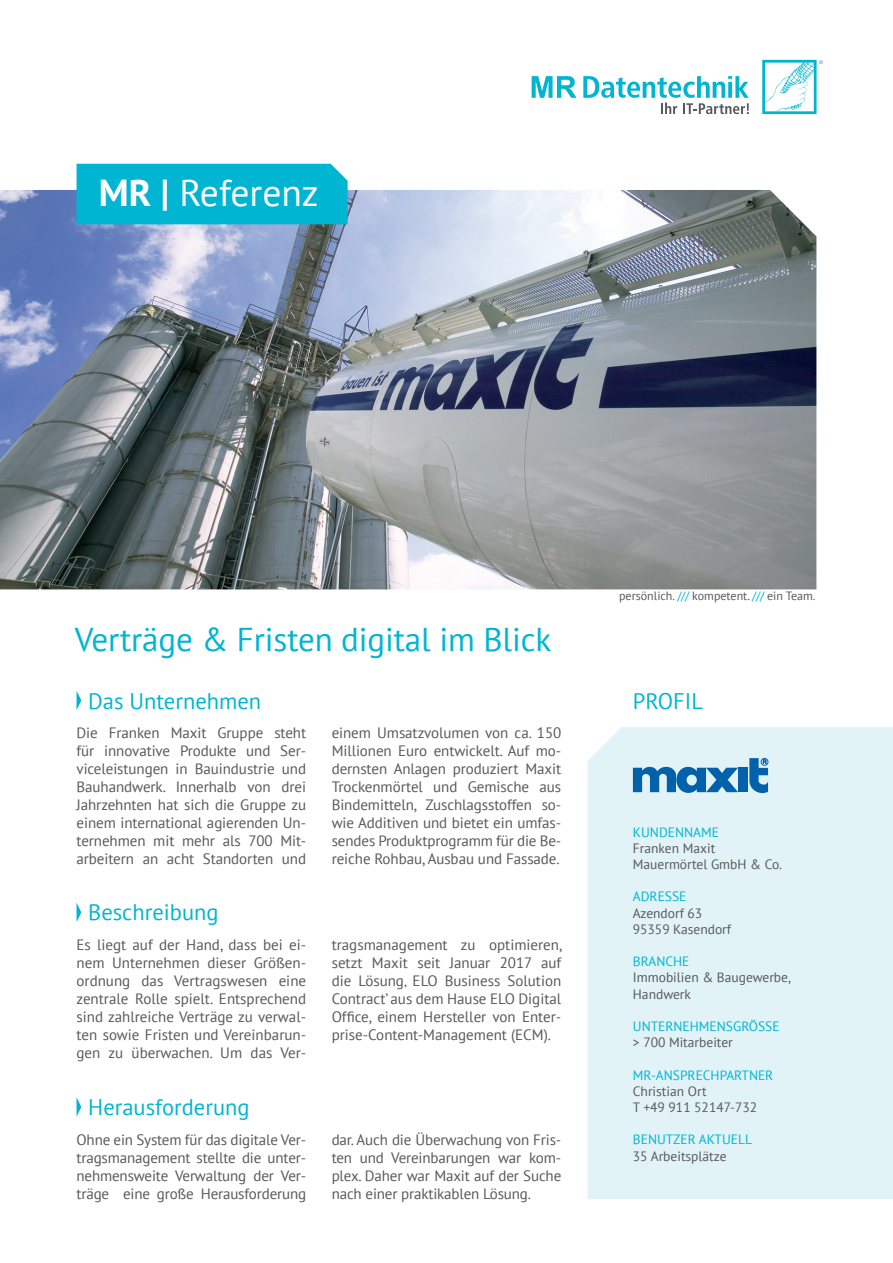
<style>
.page{position:relative;width:893px;height:1263px;background:#fff}
.page>*{position:absolute;margin:0;border:0;box-sizing:border-box;transform-origin:0 0}
.t1{font:37.5px "PT Sans";color:#fff}
.t2{font:33px "PT Sans";letter-spacing:-.005em;color:#00b5d1}
.t3{font:22.5px "PT Sans";color:#00b5d1}
.t4{font:15px/18px "PT Sans";letter-spacing:-.005em;color:#57585a;text-align:justify}
.t5{font:13.5px/16.2px "PT Sans";color:#57585a}
.t6{font:13.5px "PT Sans";color:#00b5d1}
.t7{font:12px "PT Sans";color:#57585a}
.s1{font-weight:700}
.s2{color:#00b5d1}
</style>
<div class="page">
<div style="left:588px;top:727px;width:305px;height:472px;background:#e2f3f7"></div>
<img style="left:0;top:190px;width:816px;height:399px">
<svg style="left:77px;top:692px;width:4px;height:17px"></svg>
<svg style="left:77px;top:903px;width:4px;height:18px"></svg>
<svg style="left:77px;top:1098px;width:4px;height:18px"></svg>
<svg style="left:762px;top:60px;width:61px;height:54px"></svg>
<svg style="left:583px;top:76px;width:166px;height:38px"></svg>
<svg style="left:532px;top:76px;width:44px;height:22px"></svg>
<div style="left:738px;top:768px;width:9px;height:24px;background:#0161aa"></div>
<svg style="left:633px;top:766px;width:105px;height:27px;background:#5094c5"></svg>
<svg style="left:749px;top:758px;width:19px;height:35px"></svg>
<div style="left:77px;top:164px;width:271px;height:60px;background:#00b5d1"></div>
<p class="t1" style="left:99px;top:169px;width:221px"><span class="s1">MR |</span> Referenz</p>
<p class="t2" style="left:75px;top:618px;width:478px">Verträge &amp; Fristen digital im Blick</p>
<p class="t7" style="left:619px;top:588px;width:198px">persönlich. <span class="s2">///</span> kompetent. <span class="s2">///</span> ein Team.</p>
<p class="t3" style="left:88px;top:686px;width:174px">Das Unternehmen</p>
<p class="t3" style="left:633px;top:687px;width:72px">PROFIL</p>
<p class="t4" style="left:77px;top:723px;width:231px">Die Franken Maxit Gruppe steht für innovative Produkte und Ser&shy;viceleistungen in Bauindustrie und Bauhandwerk. Innerhalb von drei Jahrzehnten hat sich die Gruppe zu einem international agierenden Un&shy;ternehmen mit mehr als 700 Mit&shy;arbeitern an acht Standorten und</p>
<p class="t3" style="left:88px;top:898px;width:132px">Beschreibung</p>
<p class="t4" style="left:77px;top:935px;width:231px">Es liegt auf der Hand, dass bei ei&shy;nem Unternehmen dieser Größen&shy;ordnung das Vertragswesen eine zentrale Rolle spielt. Entsprechend sind zahlreiche Verträge zu verwal&shy;ten sowie Fristen und Vereinbarun&shy;gen zu überwachen. Um das Ver-</p>
<p class="t3" style="left:88px;top:1093px;width:163px">Herausforderung</p>
<p class="t4" style="left:77px;top:1130px;width:231px">Ohne ein System für das digitale Ver&shy;tragsmanagement stellte die unter&shy;nehmensweite Verwaltung der Ver&shy;träge eine große Herausforderung</p>
<p class="t4" style="left:332px;top:723px;width:231px">einem Umsatzvolumen von ca. 150<br>Millionen Euro entwickelt. Auf mo&shy;dernsten Anlagen produziert Maxit Trockenmörtel und Gemische aus Bindemitteln, Zuschlagsstoffen so&shy;wie Additiven und bietet ein umfas&shy;sendes Produktprogramm für die Be&shy;reiche Rohbau, Ausbau und Fassade.</p>
<p class="t4" style="left:332px;top:935px;width:232px">tragsmanagement zu optimieren, setzt Maxit seit Januar 2017 auf die Lösung‚ ELO Business Solution Contract’ aus dem Hause ELO Digital Office, einem Hersteller von Enter&shy;prise-Content-Management (ECM).</p>
<p class="t4" style="left:332px;top:1130px;width:231px">dar. Auch die Überwachung von Fris&shy;ten und Vereinbarungen war kom&shy;plex. Daher war Maxit auf der Suche nach einer praktikablen Lösung.</p>
<p class="t6" style="left:633px;top:823px;width:88px">KUNDENNAME</p>
<p class="t5" style="left:633px;top:839px;width:151px">Franken Maxit<br>Mauermörtel GmbH &amp; Co.</p>
<p class="t6" style="left:633px;top:888px;width:55px">ADRESSE</p>
<p class="t5" style="left:633px;top:904px;width:71px">Azendorf 63</p>
<p class="t5" style="left:633px;top:920px;width:100px">95359 Kasendorf</p>
<p class="t6" style="left:633px;top:953px;width:58px">BRANCHE</p>
<p class="t5" style="left:633px;top:969px;width:160px">Immobilien &amp; Baugewerbe,<br>Handwerk</p>
<p class="t6" style="left:633px;top:1017px;width:148px">UNTERNEHMENSGRÖSSE</p>
<p class="t5" style="left:633px;top:1034px;width:101px">&gt; 700 Mitarbeiter</p>
<p class="t6" style="left:633px;top:1066px;width:142px">MR-ANSPRECHPARTNER</p>
<p class="t5" style="left:633px;top:1082px;width:126px">Christian Ort<br>T +49 911 52147-732</p>
<p class="t6" style="left:633px;top:1131px;width:121px">BENUTZER AKTUELL</p>
<p class="t5" style="left:633px;top:1147px;width:95px">35 Arbeitsplätze</p>
</div>
